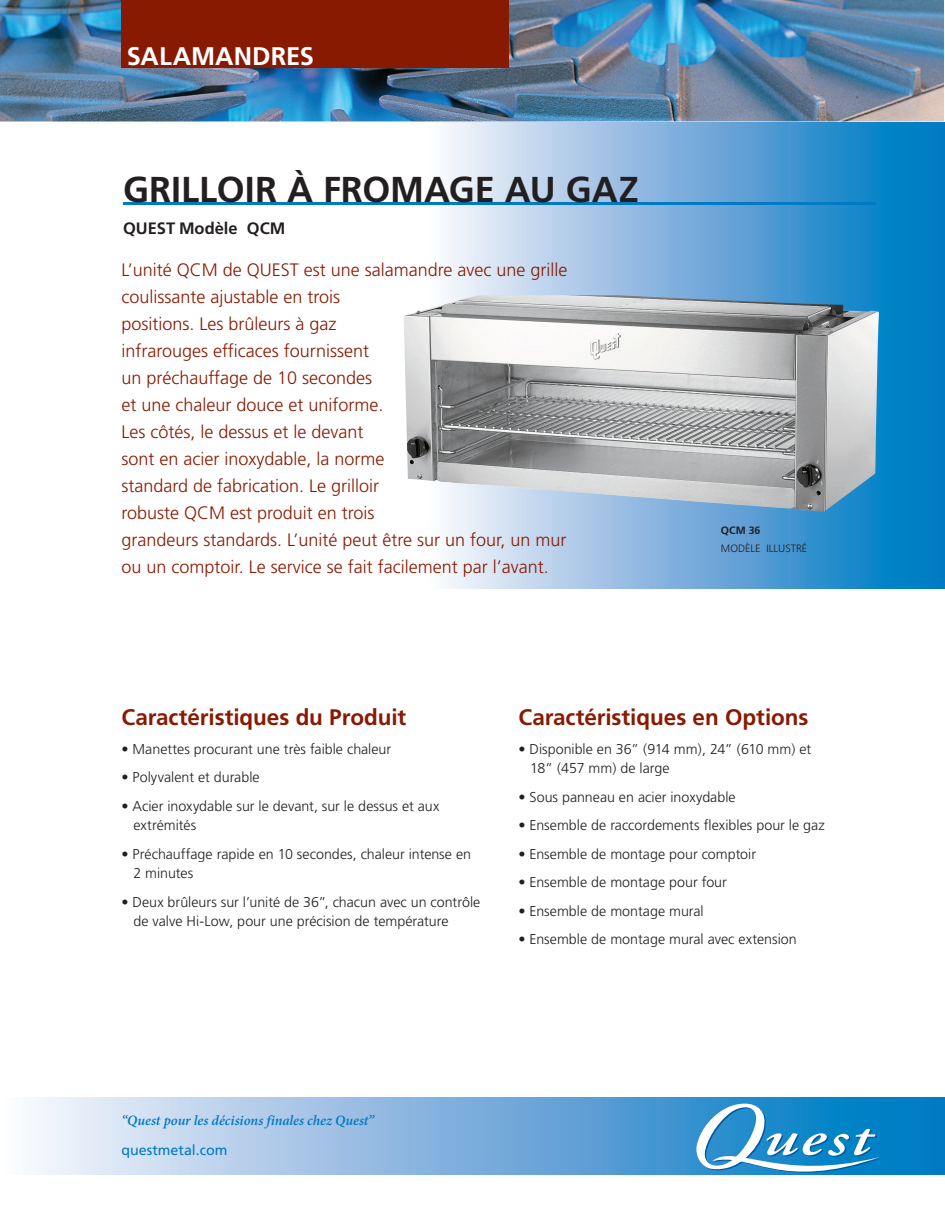
<style>
.page{position:relative;width:945px;height:1215px;background:#fff}
.page>*{position:absolute;margin:0;border:0;box-sizing:border-box;transform-origin:0 0}
.t1{font:700 36px "Frutiger";color:#231f20}
.PAGENAME-1_BOLD_17_2{font:700 25.5px "Frutiger";color:#fff}
.subhead{font:700 22.5px "Frutiger";letter-spacing:-.005em;color:#891a02}
.Intro_Text{font:300 18px/27px "Frutiger";color:#891a02}
.Mode{font:700 16.5px "Frutiger";color:#231f20}
.Larger_Bullets-11_13{font:300 14.25px/19.5px "Frutiger";color:#231f20}
.Body_9_5pt{font:italic 600 14.25px "Minion Pro";color:#007ac2}
.Body_9_5pt-2{font:14.25px "Frutiger";color:#007ac2}
.Body_9_5pt-3{font:300 10.65px/18px "Frutiger";color:#231f20}
.s1{font-weight:700}
</style>
<div class="page">
<div style="left:428px;top:123px;width:517px;height:465px;background:linear-gradient(to right,#fff3fb,#0070c0)"></div>
<img style="left:0;top:0;width:943px;height:122px">
<div style="left:0;top:1098px;width:945px;height:76px;background:linear-gradient(to right,#fff3fb,#0070bf)"></div>
<svg style="left:696px;top:1104px;width:186px;height:69px"></svg>
<hr style="left:123px;top:202px;width:753px;height:3px;background:#007ac2">
<div style="left:122px;top:0;width:387px;height:68px;background:#891a02"></div>
<img style="left:404px;top:295px;width:475px;height:217px">
<p class="PAGENAME-1_BOLD_17_2" style="left:127px;top:41px;width:189px">SALAMANDRES</p>
<p class="t1" style="left:123px;top:168px;width:517px">GRILLOIR À FROMAGE AU GAZ</p>
<p class="Mode" style="left:123px;top:218px;width:164px">QUEST Modèle QCM</p>
<p class="Intro_Text" style="left:122px;top:256px;width:447px">L’unité QCM de QUEST est une salamandre avec une grille coulissante ajustable en trois<br>positions. Les brûleurs à gaz<br>infrarouges efficaces fournissent<br>un préchauffage de 10 secondes<br>et une chaleur douce et uniforme.<br>Les côtés, le dessus et le devant<br>sont en acier inoxydable, la norme<br>standard de fabrication. Le grilloir<br>robuste QCM est produit en trois<br>grandeurs standards. L’unité peut être sur un four, un mur ou un comptoir. Le service se fait facilement par l’avant.</p>
<p class="Body_9_5pt-3" style="left:721px;top:521px;width:88px"><span class="s1">QCM 36<br></span>MODÈLE ILLUSTRÉ</p>
<p class="subhead" style="left:122px;top:704px;width:286px">Caractéristiques du Produit</p>
<p class="Larger_Bullets-11_13" style="left:122px;top:739px;width:271px">• Manettes procurant une très faible chaleur</p>
<p class="Larger_Bullets-11_13" style="left:122px;top:768px;width:140px">• Polyvalent et durable</p>
<p class="Larger_Bullets-11_13" style="left:133px;top:796px;width:307px;text-indent:-12px">• Acier inoxydable sur le devant, sur le dessus et aux extrémités</p>
<p class="Larger_Bullets-11_13" style="left:133px;top:844px;width:339px;text-indent:-12px">• Préchauffage rapide en 10 secondes, chaleur intense en<br>2 minutes</p>
<p class="Larger_Bullets-11_13" style="left:133px;top:892px;width:348px;text-indent:-12px">• Deux brûleurs sur l’unité de 36”, chacun avec un contrôle de valve Hi-Low, pour une précision de température</p>
<p class="subhead" style="left:518px;top:704px;width:292px">Caractéristiques en Options</p>
<p class="Larger_Bullets-11_13" style="left:530px;top:739px;width:283px;text-indent:-12px">• Disponible en 36” (914 mm), 24” (610 mm) et<br>18” (457 mm) de large</p>
<p class="Larger_Bullets-11_13" style="left:518px;top:787px;width:219px">• Sous panneau en acier inoxydable</p>
<p class="Larger_Bullets-11_13" style="left:518px;top:816px;width:308px">• Ensemble de raccordements flexibles pour le gaz</p>
<p class="Larger_Bullets-11_13" style="left:518px;top:844px;width:239px">• Ensemble de montage pour comptoir</p>
<p class="Larger_Bullets-11_13" style="left:518px;top:873px;width:210px">• Ensemble de montage pour four</p>
<p class="Larger_Bullets-11_13" style="left:518px;top:901px;width:187px">• Ensemble de montage mural</p>
<p class="Larger_Bullets-11_13" style="left:518px;top:930px;width:280px">• Ensemble de montage mural avec extension</p>
<p class="Body_9_5pt" style="left:122px;top:1111px;width:254px">“Quest pour les décisions finales chez Quest”</p>
<p class="Body_9_5pt-2" style="left:122px;top:1141px;width:108px">questmetal.com</p>
</div>
